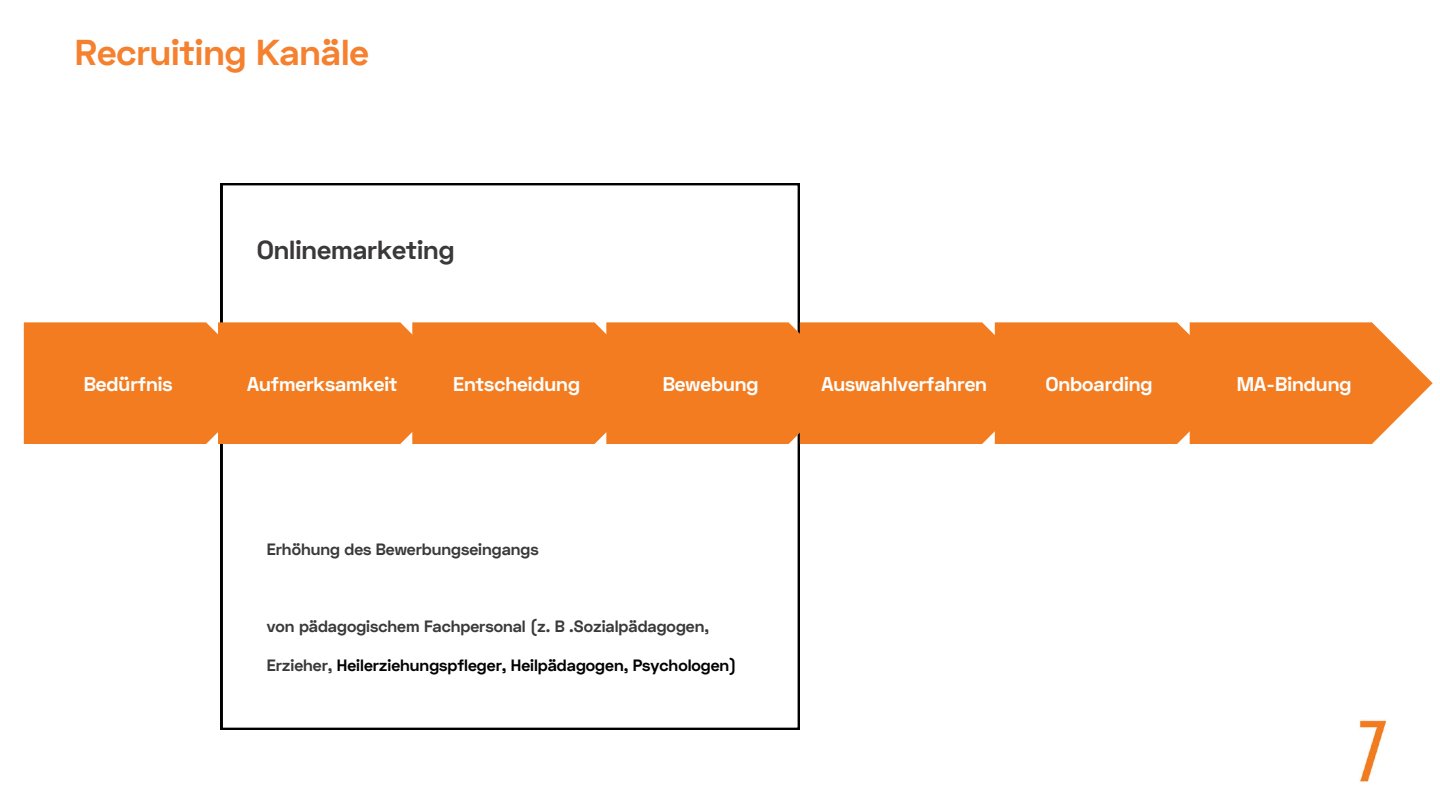
<style>
.page{position:relative;width:1440px;height:811px;background:#fff}
.page>*{position:absolute;margin:0;border:0;box-sizing:border-box;transform-origin:0 0}
.t1{font:700 36px "Space Grotesk";color:#f5802e}
.t2{font:700 26.1px "Space Grotesk";color:#3a3839}
.t3{font:700 19.88px "Space Grotesk";color:#fff}
.t4{font:700 16.35px "Space Grotesk";color:#3a3839}
.t5{font:700 16.35px "Space Grotesk";color:#000}
.s1{color:#3a3839}
</style>
<div class="page">
<img style="left:1358px;top:719px;width:30px;height:62px">
<svg style="left:221px;top:183px;width:579px;height:546px"></svg>
<div style="left:24px;top:322px;width:1409px;height:121px;background:#f37c20"></div>
<h1 class="t1" style="left:75px;top:30px;width:296px">Recruiting Kanäle</h1>
<p class="t3" style="left:84px;top:370px;width:90px">Bedürfnis</p>
<h2 class="t2" style="left:257px;top:233px;width:199px">Onlinemarketing</h2>
<p class="t3" style="left:247px;top:370px;width:152px">Aufmerksamkeit</p>
<p class="t3" style="left:453px;top:370px;width:128px">Entscheidung</p>
<p class="t3" style="left:663px;top:370px;width:97px">Bewebung</p>
<p class="t3" style="left:821px;top:370px;width:167px">Auswahlverfahren</p>
<p class="t3" style="left:1046px;top:370px;width:108px">Onboarding</p>
<p class="t3" style="left:1237px;top:370px;width:116px">MA-Bindung</p>
<p class="t4" style="left:267px;top:539px;width:273px">Erhöhung des Bewerbungseingangs</p>
<p class="t4" style="left:267px;top:615px;width:444px">von pädagogischem Fachpersonal (z. B .Sozialpädagogen,</p>
<p class="t5" style="left:267px;top:654px;width:471px"><span class="s1">Erzieher,</span> Heilerziehungspfleger, Heilpädagogen, Psychologen)</p>
</div>
